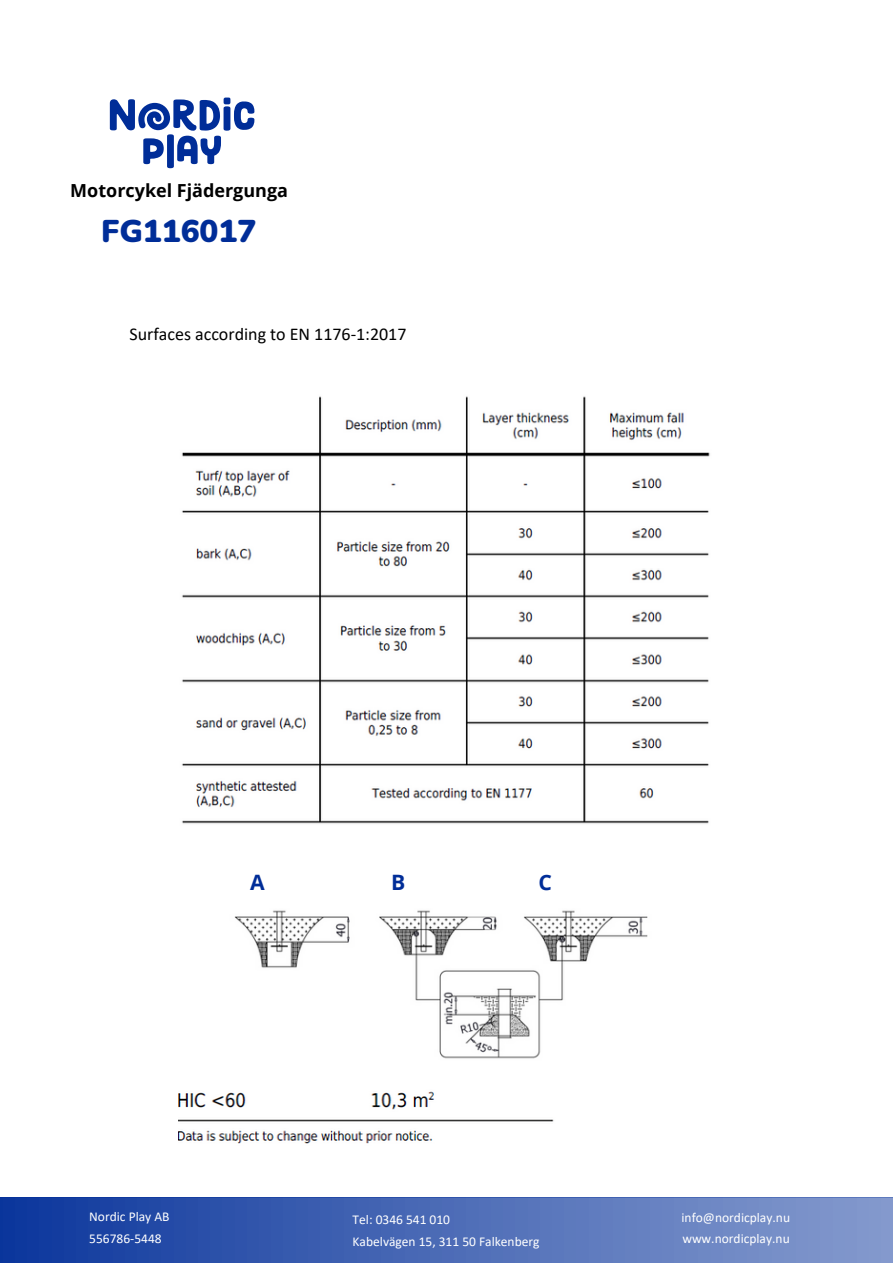
<style>
.page{position:relative;width:893px;height:1264px;background:#fff}
.page>*{position:absolute;margin:0;border:0;box-sizing:border-box;transform-origin:0 0}
.t1{font:900 31.5px "Nunito";color:#002d98}
.t2{font:700 21.15px "Open Sans";color:#002d98}
.t3{font:18px "Calibri";color:#000}
.t4{font:700 18px "Open Sans";color:#000}
.t5{font:13.5px "Calibri";color:#fff}
</style>
<div class="page">
<img style="left:234px;top:910px;width:414px;height:149px">
<div style="left:0;top:1197px;width:892px;height:65px;background:linear-gradient(to right,#0d389d,#879cce)"></div>
<svg style="left:110px;top:98px;width:144px;height:70px"></svg>
<img style="left:182px;top:396px;width:528px;height:428px">
<img style="left:178px;top:1091px;width:376px;height:53px">
<p class="t4" style="left:70px;top:178px;width:219px">Motorcykel Fjädergunga</p>
<p class="t1" style="left:101px;top:210px;width:157px">FG116017</p>
<p class="t3" style="left:129px;top:326px;width:278px">Surfaces according to EN 1176-1:2017</p>
<p class="t2" style="left:250px;top:867px;width:16px">A</p>
<p class="t2" style="left:391px;top:867px;width:16px">B</p>
<p class="t2" style="left:538px;top:867px;width:15px">C</p>
<p class="t5" style="left:89px;top:1211px;width:82px">Nordic Play AB</p>
<p class="t5" style="left:89px;top:1232px;width:74px">556786-5448</p>
<p class="t5" style="left:352px;top:1214px;width:99px">Tel: 0346 541 010</p>
<p class="t5" style="left:681px;top:1211px;width:110px">info@nordicplay.nu</p>
<p class="t5" style="left:352px;top:1235px;width:188px">Kabelvägen 15, 311 50 Falkenberg</p>
<p class="t5" style="left:682px;top:1232px;width:109px">www.nordicplay.nu</p>
</div>
